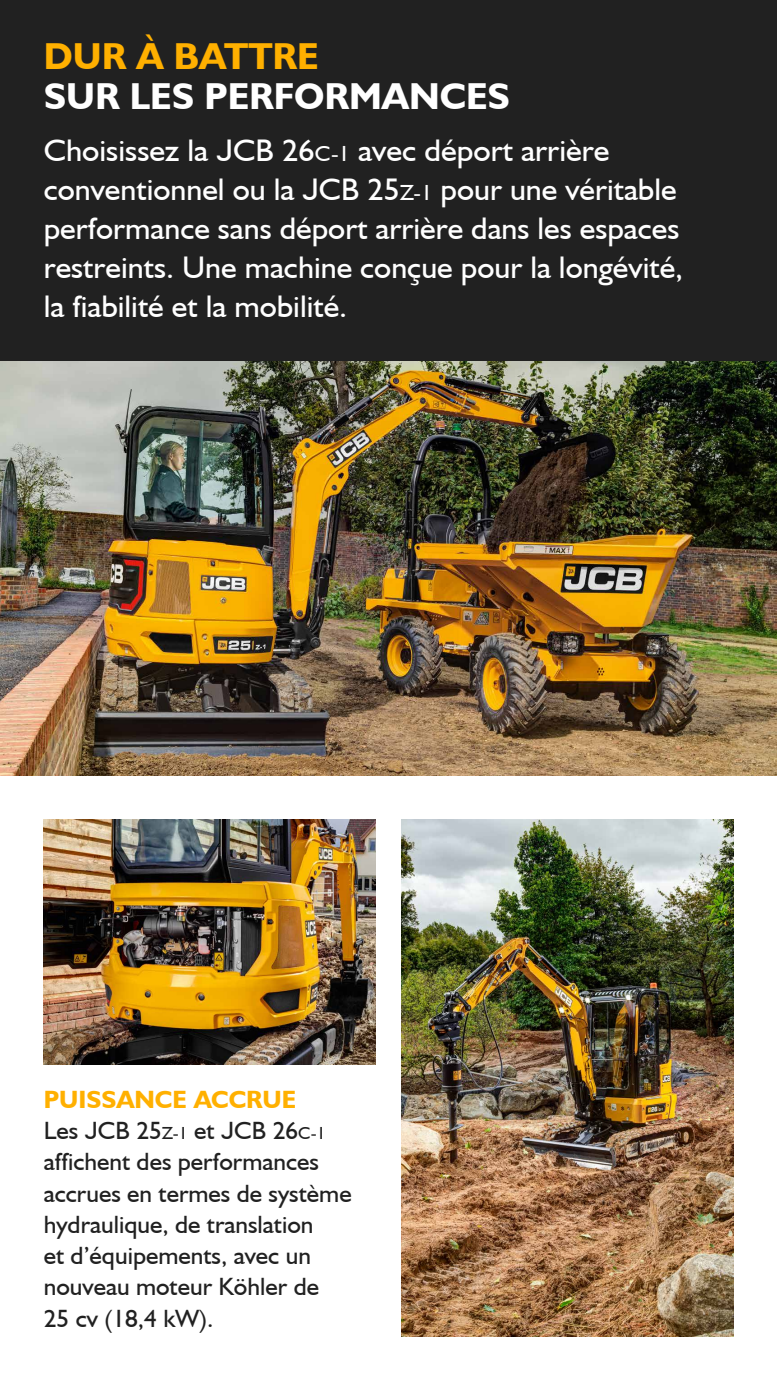
<style>
.page{position:relative;width:777px;height:1380px;background:#fff}
.page>*{position:absolute;margin:0;border:0;box-sizing:border-box;transform-origin:0 0}
.t1{font:700 37.5px "JCB Euro";color:#fff}
.t2{font:700 37.5px "JCB Euro";color:#ffb000}
.t3{font:31.25px/39.1px "JCB Euro Roman";color:#fff}
.t4{font:25px/31.2px "JCB Euro Roman";color:#212121}
.t5{font:700 25px "JCB Euro";color:#ffb000}
.s1{font-size:21.88px}
.s2{font-size:17.5px}
</style>
<div class="page">
<img style="left:0;top:361px;width:776px;height:414px">
<img style="left:44px;top:819px;width:331px;height:246px">
<img style="left:401px;top:819px;width:331px;height:517px">
<div style="left:0;top:0;width:776px;height:361px;background:#212121"></div>
<p class="t2" style="left:44px;top:33px;width:276px">DUR À BATTRE</p>
<p class="t1" style="left:44px;top:73px;width:467px">SUR LES PERFORMANCES</p>
<p class="t3" style="left:44px;top:130px;width:640px">Choisissez la JCB 26<span class="s1">C‑1</span> avec déport arrière conventionnel ou la JCB 25<span class="s1">Z‑1</span> pour une véritable performance sans déport arrière dans les espaces restreints. Une machine conçue pour la longévité, la fiabilité et la mobilité.</p>
<p class="t5" style="left:44px;top:1084px;width:254px">PUISSANCE ACCRUE</p>
<p class="t4" style="left:44px;top:1115px;width:309px">Les JCB 25<span class="s2">Z‑1</span> et JCB 26<span class="s2">C‑1 </span>affichent des performances accrues en termes de système hydraulique, de translation<br>et d’équipements, avec un nouveau moteur Köhler de<br>25 cv (18,4 kW).</p>
</div>
